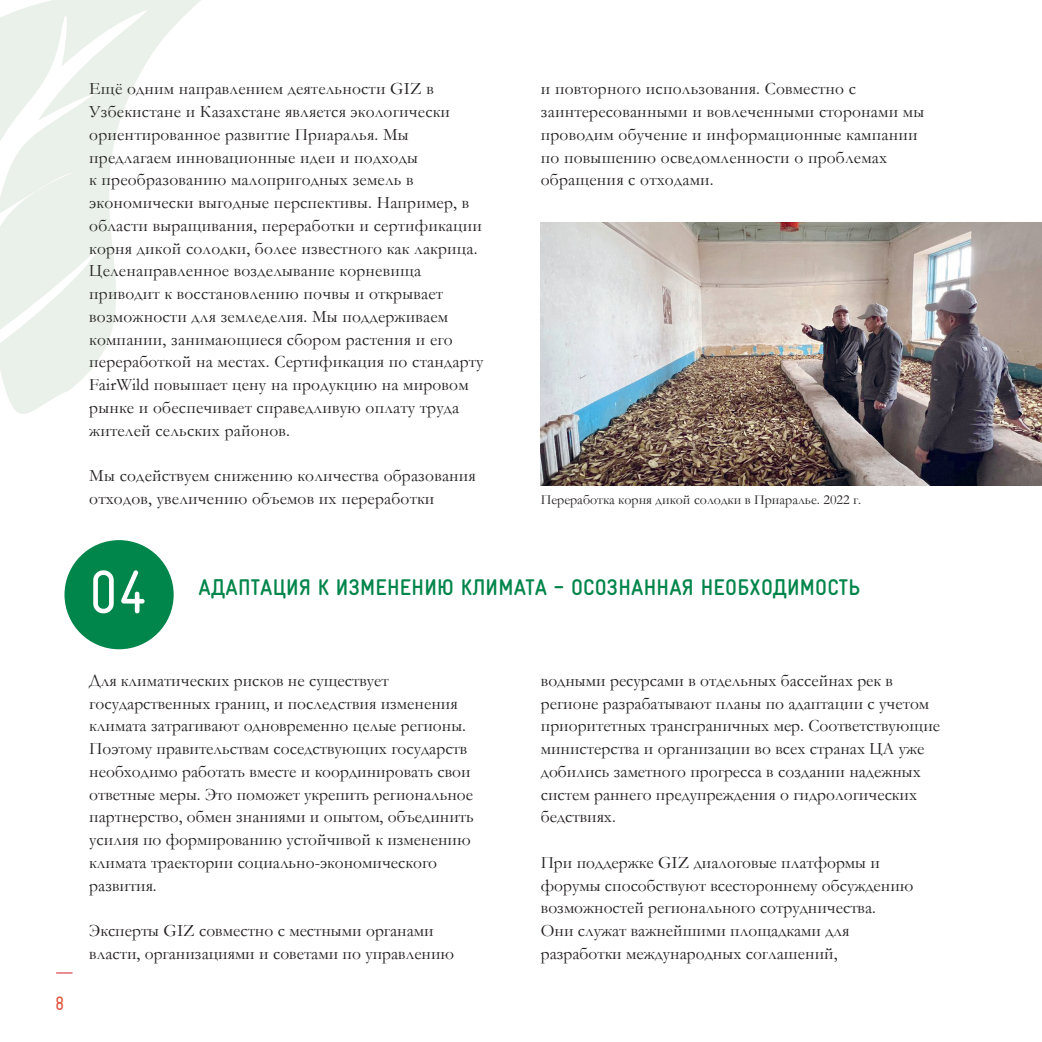
<style>
.page{position:relative;width:1042px;height:1042px;background:#fff}
.page>*{position:absolute;margin:0;border:0;box-sizing:border-box;transform-origin:0 0}
.STEPS{font:condensed 61.25px "GIZ Gravur Pro CA";color:#fff}
.SUB_header_steps{font:700 condensed 22.75px "GIZ Gravur Pro CA";letter-spacing:.01em;color:#00854a}
.t1{font:condensed 19.25px "Gravur";color:#e0543c}
.body_10{font:17.5px/22.8px "Garamond";color:#231f20}
.foto_podpis{font:14px "Garamond";color:#231f20}
</style>
<div class="page">
<svg style="left:56px;top:972px;width:16px;height:1px"></svg>
<img style="left:541px;top:222px;width:500px;height:263px">
<svg style="left:0;top:0;width:201px;height:414px;fill:#ebf0eb"></svg>
<div style="left:64px;top:540px;width:110px;height:109px;background:#00854a;border-radius:50%"></div>
<p class="t1" style="left:55px;top:992px;width:11px">8</p>
<p class="body_10" style="left:89px;top:77px;width:396px">Ещё одним направлением деятельности GIZ в Узбекистане и Казахстане является экологически ориентированное развитие Приаралья. Мы предлагаем инновационные идеи и подходы<br>к преобразованию малопригодных земель в экономически выгодные перспективы. Например, в области выращивания, переработки и сертификации корня дикой солодки, более известного как лакрица.<br>Целенаправленное возделывание корневища приводит к восстановлению почвы и открывает возможности для земледелия. Мы поддерживаем компании, занимающиеся сбором растения и его переработкой на местах. Сертификация по стандарту FairWild повышает цену на продукцию на мировом рынке и обеспечивает справедливую оплату труда жителей сельских районов.</p>
<p class="body_10" style="left:89px;top:464px;width:388px">Мы содействуем снижению количества образования отходов, увеличению объемов их переработки</p>
<p class="body_10" style="left:541px;top:77px;width:385px">и повторного использования. Совместно с заинтересованными и вовлеченными сторонами мы проводим обучение и информационные кампании по повышению осведомленности о проблемах обращения с отходами.</p>
<p class="foto_podpis" style="left:541px;top:490px;width:322px">Переработка корня дикой солодки в Приаралье. 2022 г.</p>
<p class="STEPS" style="left:89px;top:557px;width:60px">04</p>
<p class="SUB_header_steps" style="left:199px;top:574px;width:663px">АДАПТАЦИЯ К ИЗМЕНЕНИЮ КЛИМАТА – ОСОЗНАННАЯ НЕОБХОДИМОСТЬ</p>
<p class="body_10" style="left:89px;top:668px;width:386px">Для климатических рисков не существует государственных границ, и последствия изменения климата затрагивают одновременно целые регионы.<br>Поэтому правительствам соседствующих государств необходимо работать вместе и координировать свои ответные меры. Это поможет укрепить региональное партнерство, обмен знаниями и опытом, объединить усилия по формированию устойчивой к изменению климата траектории социально-экономического развития.</p>
<p class="body_10" style="left:89px;top:919px;width:366px">Эксперты GIZ совместно с местными органами власти, организациями и советами по управлению</p>
<p class="body_10" style="left:541px;top:668px;width:401px">водными ресурсами в отдельных бассейнах рек в регионе разрабатывают планы по адаптации с учетом приоритетных трансграничных мер. Соответствующие министерства и организации во всех странах ЦА уже добились заметного прогресса в создании надежных систем раннего предупреждения о гидрологических бедствиях.</p>
<p class="body_10" style="left:541px;top:850px;width:374px">При поддержке GIZ диалоговые платформы и форумы способствуют всестороннему обсуждению возможностей регионального сотрудничества.<br>Они служат важнейшими площадками для разработки международных соглашений,</p>
</div>
